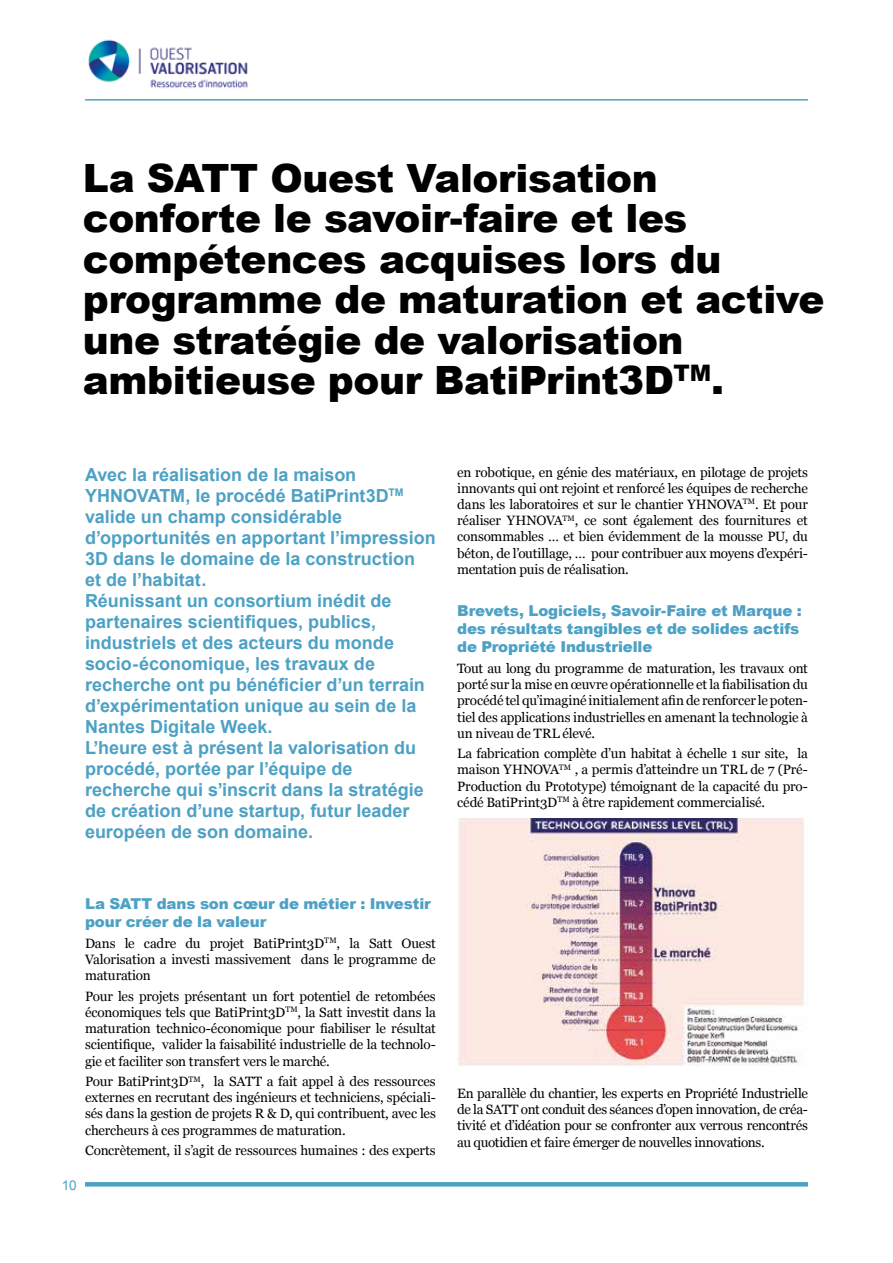
<style>
.page{position:relative;width:893px;height:1263px;background:#fff}
.page>*{position:absolute;margin:0;border:0;box-sizing:border-box;transform-origin:0 0}
.t1{font:900 39px/40.5px "Arial";letter-spacing:-.01em;color:#000}
.t2{font:700 18px/21px "Arial";color:#4da1c4}
.t3{font:900 15px/18px "Arial";letter-spacing:-.01em;color:#4da1c4}
.t4{font:13.5px/16.2px "Georgia";letter-spacing:-.015em;color:#000;text-align:justify}
.t5{font:13.5px "Arial";color:#4da1c4}
</style>
<div class="page">
<hr style="left:85px;top:99px;width:723px;height:2px;background:#4da1c4">
<hr style="left:85px;top:1182px;width:723px;height:4px;background:#4da1c4">
<img style="left:457px;top:818px;width:347px;height:248px">
<img style="left:88px;top:39px;width:160px;height:50px">
<h1 class="t1" style="left:83px;top:156px;width:743px">La SATT Ouest Valorisation conforte le savoir-faire et les compétences acquises lors du programme de maturation et active une stratégie de valorisation ambitieuse pour BatiPrint3D<sup>TM</sup>.</h1>
<p class="t2" style="left:85px;top:465px;width:352px">Avec la réalisation de la maison YHNOVATM, le procédé BatiPrint3D<sup>TM </sup>valide un champ considérable d’opportunités en apportant l’impression 3D dans le domaine de la construction<br>et de l’habitat.<br>Réunissant un consortium inédit de partenaires scientifiques, publics, industriels et des acteurs du monde socio-économique, les travaux de recherche ont pu bénéficier d’un terrain d’expérimentation unique au sein de la Nantes Digitale Week.<br>L’heure est à présent la valorisation du procédé, portée par l’équipe de recherche qui s’inscrit dans la stratégie de création d’une startup, futur leader européen de son domaine.</p>
<p class="t4" style="left:457px;top:463px;width:352px">en robotique, en génie des matériaux, en pilotage de projets innovants qui ont rejoint et renforcé les équipes de recherche dans les laboratoires et sur le chantier YHNOVA<sup>TM</sup>. Et pour réaliser YHNOVA<sup>TM</sup>, ce sont également des fournitures et consommables … et bien évidemment de la mousse PU, du béton, de l’outillage, … pour contribuer aux moyens d’expéri&shy;mentation puis de réalisation.</p>
<p class="t3" style="left:457px;top:602px;width:346px">Brevets, Logiciels, Savoir-Faire et Marque : des résultats tangibles et de solides actifs de Propriété Industrielle</p>
<p class="t4" style="left:457px;top:660px;width:352px">Tout au long du programme de maturation, les travaux ont porté sur la mise en œuvre opérationnelle et la fiabilisation du procédé tel qu’imaginé initialement afin de renforcer le poten&shy;tiel des applications industrielles en amenant la technologie à un niveau de TRL élevé.</p>
<p class="t4" style="left:457px;top:745px;width:352px">La fabrication complète d’un habitat à échelle 1 sur site, la maison YHNOVA<sup>TM</sup> , a permis d’atteindre un TRL de 7 (Pré-Production du Prototype) témoignant de la capacité du pro&shy;cédé BatiPrint3D<sup>TM</sup> à être rapidement commercialisé.</p>
<p class="t3" style="left:85px;top:895px;width:347px">La SATT dans son cœur de métier : Investir pour créer de la valeur</p>
<p class="t4" style="left:85px;top:934px;width:352px">Dans le cadre du projet BatiPrint3D<sup>TM</sup>, la Satt Ouest Valorisation a investi massivement dans le programme de maturation</p>
<p class="t4" style="left:85px;top:987px;width:352px">Pour les projets présentant un fort potentiel de retombées économiques tels que BatiPrint3D<sup>TM</sup>, la Satt investit dans la maturation technico-économique pour fiabiliser le résultat scientifique, valider la faisabilité industrielle de la technolo&shy;gie et faciliter son transfert vers le marché.</p>
<p class="t4" style="left:85px;top:1073px;width:352px">Pour BatiPrint3D<sup>TM</sup>, la SATT a fait appel à des ressources externes en recrutant des ingénieurs et techniciens, spéciali&shy;sés dans la gestion de projets R &amp; D, qui contribuent, avec les chercheurs à ces programmes de maturation.</p>
<p class="t4" style="left:85px;top:1142px;width:352px">Concrètement, il s’agit de ressources humaines : des experts</p>
<p class="t5" style="left:62px;top:1176px;width:17px">10</p>
<p class="t4" style="left:457px;top:1085px;width:352px">En parallèle du chantier, les experts en Propriété Industrielle de la SATT ont conduit des séances d’open innovation, de créa&shy;tivité et d’idéation pour se confronter aux verrous rencontrés au quotidien et faire émerger de nouvelles innovations.</p>
</div>
